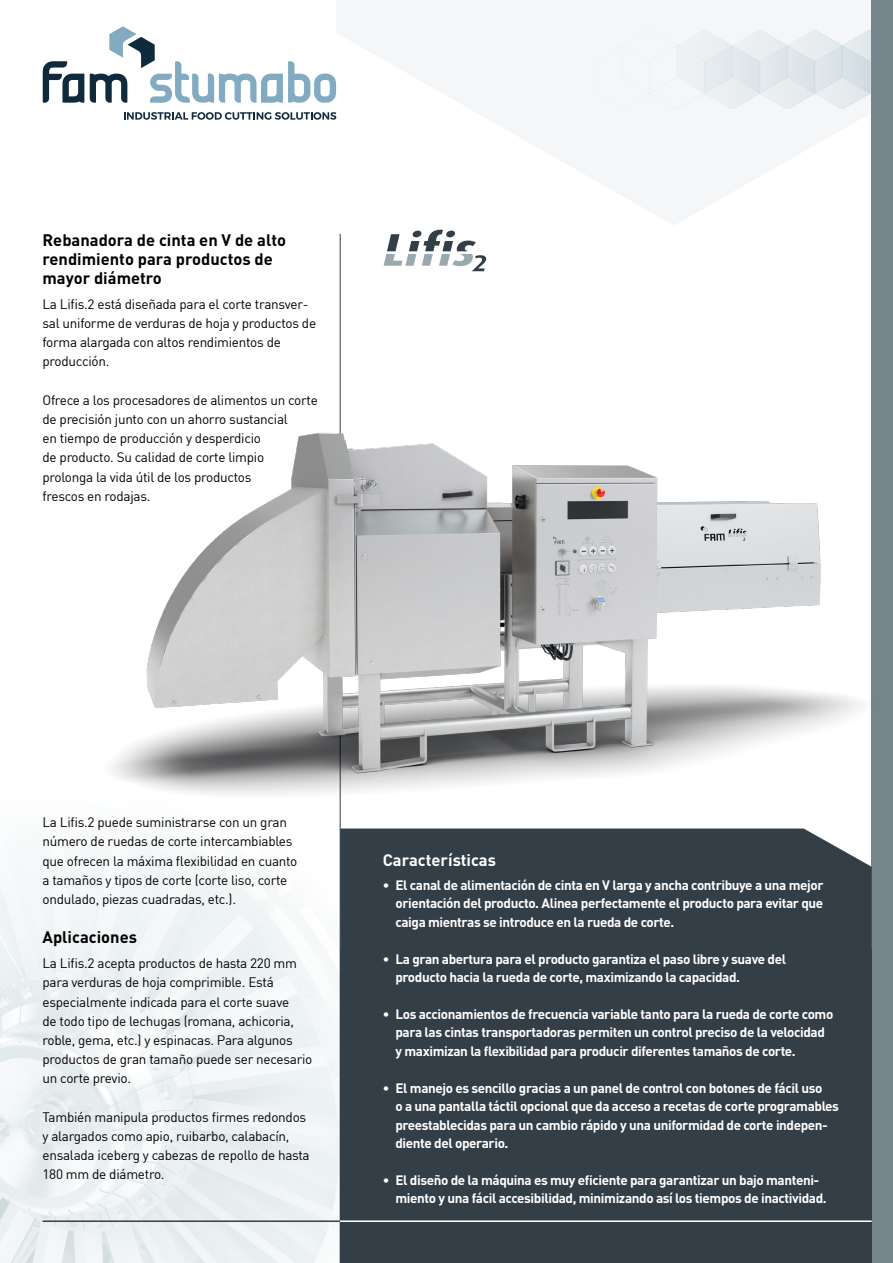
<style>
.page{position:relative;width:893px;height:1263px;background:#fff}
.page>*{position:absolute;margin:0;border:0;box-sizing:border-box;transform-origin:0 0}
.Titel{font:700 16.5px/19.2px "DIN";color:#000}
.Titel_Wit{font:700 16.5px "DIN";color:#fff}
.Txt{font:13.5px/19.2px "DIN";letter-spacing:-.02em;color:#000}
.Features{font:700 13.5px/18.5px "DIN";letter-spacing:-.03em;color:#fff}
</style>
<div class="page">
<img style="left:0;top:69px;width:872px;height:1194px">
<svg style="left:336px;top:0;width:536px;height:225px;fill:#f4f6f7"></svg>
<img style="left:594px;top:27px;width:278px;height:81px">
<div style="left:872px;top:0;width:21px;height:1263px;background:#74868b"></div>
<svg style="left:43px;top:61px;width:41px;height:42px"></svg>
<svg style="left:90px;top:26px;width:246px;height:77px"></svg>
<svg style="left:124px;top:112px;width:212px;height:8px"></svg>
<img style="left:78px;top:234px;width:794px;height:606px">
<div style="left:340px;top:949px;width:532px;height:314px;background:#343e47"></div>
<div style="left:340px;top:828px;width:532px;height:121px;background:#343e47"></div>
<hr style="left:43px;top:1220px;width:297px;height:2px;background:#343e47">
<hr style="left:340px;top:1220px;width:532px;height:2px;background:#fff">
<svg style="left:384px;top:230px;width:102px;height:41px"></svg>
<p class="Titel" style="left:43px;top:229px;width:245px">Rebanadora de cinta en V de alto rendimiento para productos de mayor diámetro</p>
<p class="Txt" style="left:43px;top:294px;width:275px">La Lifis.2 está diseñada para el corte transver&shy;sal uniforme de verduras de hoja y productos de forma alargada con altos rendimientos de producción.</p>
<p class="Txt" style="left:43px;top:390px;width:277px">Ofrece a los procesadores de alimentos un corte de precisión junto con un ahorro sustancial<br>en tiempo de producción y desperdicio<br>de producto. Su calidad de corte limpio prolonga la vida útil de los productos<br>frescos en rodajas.</p>
<p class="Txt" style="left:43px;top:812px;width:256px">La Lifis.2 puede suministrarse con un gran número de ruedas de corte intercambiables que ofrecen la máxima flexibilidad en cuanto a tamaños y tipos de corte (corte liso, corte ondulado, piezas cuadradas, etc.).</p>
<p class="Titel" style="left:43px;top:927px;width:96px">Aplicaciones</p>
<p class="Txt" style="left:43px;top:953px;width:271px">La Lifis.2 acepta productos de hasta 220 mm para verduras de hoja comprimible. Está especialmente indicada para el corte suave<br>de todo tipo de lechugas (romana, achicoria, roble, gema, etc.) y espinacas. Para algunos productos de gran tamaño puede ser necesario un corte previo.</p>
<p class="Txt" style="left:43px;top:1107px;width:269px">También manipula productos firmes redondos y alargados como apio, ruibarbo, calabacín, ensalada iceberg y cabezas de repollo de hasta 180 mm de diámetro.</p>
<p class="Titel_Wit" style="left:383px;top:849px;width:115px">Características</p>
<p class="Features" style="left:395px;top:875px;width:430px;text-align:justify;text-indent:-13px">• El canal de alimentación de cinta en V larga y ancha contribuye a una mejor orientación del producto. Alinea perfectamente el producto para evitar que caiga mientras se introduce en la rueda de corte.</p>
<p class="Features" style="left:395px;top:949px;width:392px;text-indent:-13px">• La gran abertura para el producto garantiza el paso libre y suave del producto hacia la rueda de corte, maximizando la capacidad.</p>
<p class="Features" style="left:395px;top:1004px;width:439px;text-indent:-13px">• Los accionamientos de frecuencia variable tanto para la rueda de corte como para las cintas transportadoras permiten un control preciso de la velocidad y maximizan la flexibilidad para producir diferentes tamaños de corte.</p>
<p class="Features" style="left:395px;top:1078px;width:445px;text-indent:-13px">• El manejo es sencillo gracias a un panel de control con botones de fácil uso<br>o a una pantalla táctil opcional que da acceso a recetas de corte programables preestablecidas para un cambio rápido y una uniformidad de corte indepen&shy;diente del operario.</p>
<p class="Features" style="left:395px;top:1170px;width:433px;text-indent:-13px">• El diseño de la máquina es muy eficiente para garantizar un bajo manteni&shy;miento y una fácil accesibilidad, minimizando así los tiempos de inactividad.</p>
</div>
